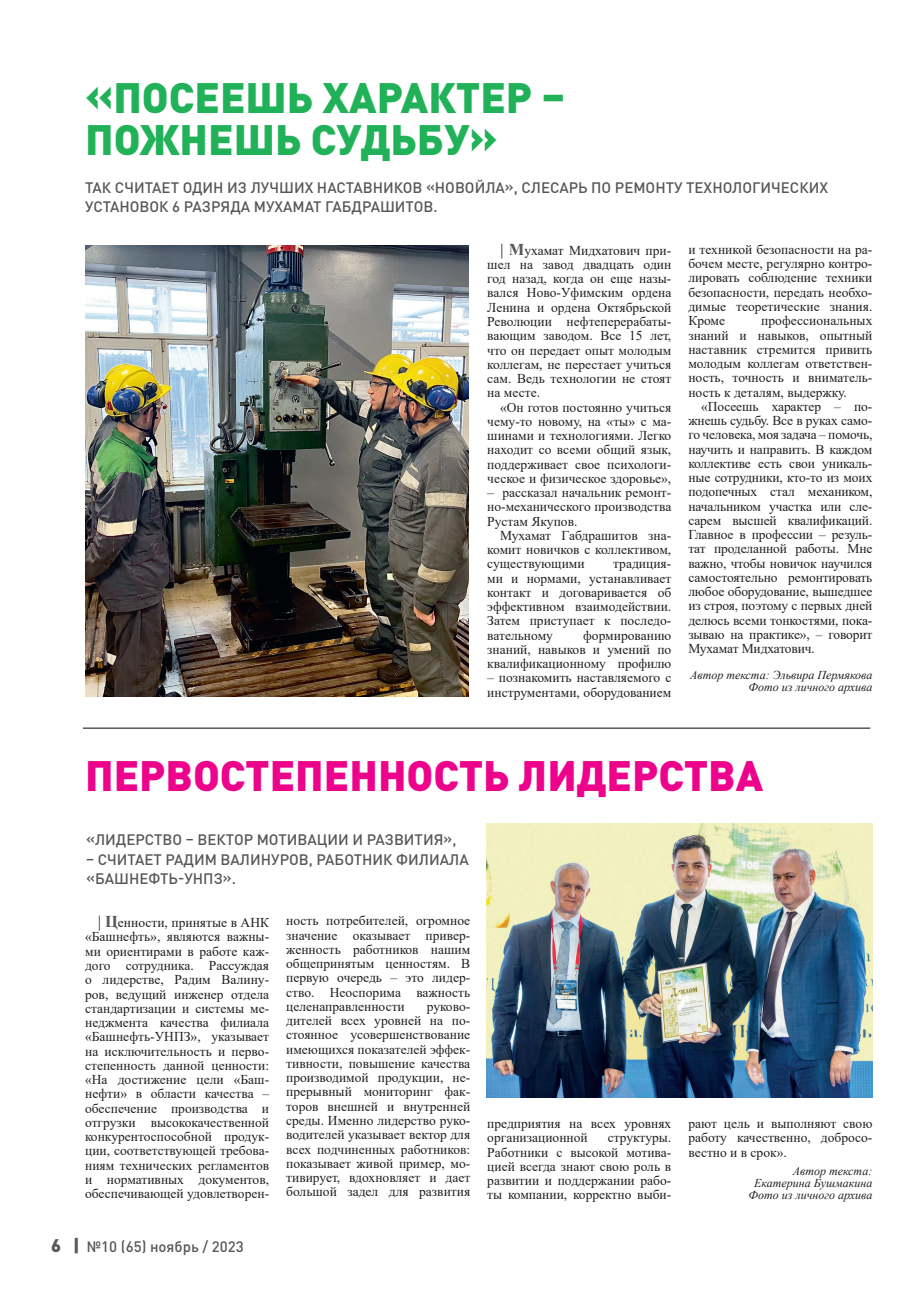
<style>
.page{position:relative;width:915px;height:1306px;background:#fff}
.page>*{position:absolute;margin:0;border:0;box-sizing:border-box;transform-origin:0 0}
.ЗАГОЛОВОК{font:900 42px "DIN Pro";color:#21b259}
.ЗАГОЛОВОК-2{font:900 42px "DIN Pro";color:#ed028c}
._1_абзац{font:500 15px/19.5px "DIN Pro";color:#57585a}
.текст{font:13.5px/14.2px "Times New Roman";color:#231f20;text-align:justify}
.Авторы{font:italic 12px "Times New Roman";color:#231f20}
.s1{font-weight:700;font-size:16.5px;color:#57585a}
.s2{font-weight:900;font-size:18px}
</style>
<div class="page">
<img style="left:85px;top:246px;width:383px;height:450px">
<hr style="left:83px;top:727px;width:787px;height:2px;background:#57585a">
<img style="left:486px;top:823px;width:386px;height:274px">
<p class="ЗАГОЛОВОК" style="left:85px;top:69px;width:481px">«ПОСЕЕШЬ ХАРАКТЕР –</p>
<p class="ЗАГОЛОВОК" style="left:85px;top:111px;width:414px">ПОЖНЕШЬ СУДЬБУ»</p>
<p class="_1_абзац" style="left:85px;top:177px;width:744px">ТАК СЧИТАЕТ ОДИН ИЗ ЛУЧШИХ НАСТАВНИКОВ «НОВОЙЛА», СЛЕСАРЬ ПО РЕМОНТУ ТЕХНОЛОГИЧЕСКИХ<br>УСТАНОВОК 6 РАЗРЯДА МУХАМАТ ГАБДРАШИТОВ.</p>
<p class="текст" style="left:487px;top:243px;width:185px;text-indent:13px"><span class="s1">| М</span>ухамат Мидхатович при&shy;шел на завод двадцать один год назад, когда он еще назы&shy;вался Ново-Уфимским ордена Ленина и ордена Октябрьской Революции нефтеперерабаты&shy;вающим заводом. Все 15 лет, что он передает опыт молодым коллегам, не перестает учиться сам. Ведь технологии не стоят на месте.</p>
<p class="текст" style="left:487px;top:399px;width:185px;text-indent:13px">«Он готов постоянно учиться чему-то новому, на «ты» с ма&shy;шинами и технологиями. Легко находит со всеми общий язык, поддерживает свое психологи&shy;ческое и физическое здоровье»,</p>
<p class="текст" style="left:487px;top:485px;width:185px">– рассказал начальник ремонт&shy;но-механического производства Рустам Якупов.</p>
<p class="текст" style="left:487px;top:528px;width:185px;text-indent:13px">Мухамат Габдрашитов зна&shy;комит новичков с коллективом, существующими</p>
<p class="текст" style="left:487px;top:556px;width:185px;text-indent:126px">традиция&shy;ми и нормами, устанавливает контакт и договаривается об эффективном взаимодействии.<br>Затем приступает к последо&shy;вательному</p>
<p class="текст" style="left:487px;top:627px;width:185px;text-indent:96px">формированию знаний, навыков и умений по квалификационному профилю</p>
<p class="текст" style="left:487px;top:670px;width:185px">– познакомить наставляемого с инструментами, оборудованием</p>
<p class="текст" style="left:688px;top:242px;width:185px">и техникой безопасности на ра&shy;бочем месте, регулярно контро&shy;лировать соблюдение техники безопасности, передать необхо&shy;димые теоретические знания.<br>Кроме</p>
<p class="текст" style="left:688px;top:313px;width:185px;text-indent:73px">профессиональных знаний и навыков, опытный наставник стремится привить молодым коллегам ответствен&shy;ность, точность и вниматель&shy;ность к деталям, выдержку.</p>
<p class="текст" style="left:688px;top:399px;width:185px;text-indent:13px">«Посеешь характер – по&shy;жнешь судьбу. Все в руках само&shy;го человека, моя задача – помочь, научить и направить. В каждом коллективе есть свои уникаль&shy;ные сотрудники, кто-то из моих подопечных стал механиком, начальником участка или сле&shy;сарем высшей квалификаций.<br>Главное в профессии – резуль&shy;тат проделанной работы. Мне важно, чтобы новичок научился самостоятельно ремонтировать любое оборудование, вышедшее из строя, поэтому с первых дней делюсь всеми тонкостями, пока&shy;зываю на практике», – говорит Мухамат Мидхатович.</p>
<p class="Авторы" style="left:690px;top:667px;width:184px">Автор текста: Эльвира Пермякова</p>
<p class="Авторы" style="left:748px;top:679px;width:125px">Фото из личного архива</p>
<p class="ЗАГОЛОВОК-2" style="left:85px;top:747px;width:679px">ПЕРВОСТЕПЕННОСТЬ ЛИДЕРСТВА</p>
<p class="_1_абзац" style="left:86px;top:829px;width:371px">«ЛИДЕРСТВО – ВЕКТОР МОТИВАЦИИ И РАЗВИТИЯ»,</p>
<p class="_1_абзац" style="left:86px;top:849px;width:384px">– СЧИТАЕТ РАДИМ ВАЛИНУРОВ, РАБОТНИК ФИЛИАЛА «БАШНЕФТЬ-УНПЗ».</p>
<p class="текст" style="left:85px;top:915px;width:185px;text-indent:13px"><span class="s1">| Ц</span>енности, принятые в АНК «Башнефть», являются важны&shy;ми ориентирами в работе каж&shy;дого сотрудника. Рассуждая о лидерстве, Радим Валину&shy;ров, ведущий инженер отдела стандартизации и системы ме&shy;неджмента качества филиала «Башнефть-УНПЗ», указывает на исключительность и перво&shy;степенность данной ценности: «На достижение цели «Баш&shy;нефти» в области качества – обеспечение производства и отгрузки высококачественной конкурентоспособной продук&shy;ции, соответствующей требова&shy;ниям технических регламентов и нормативных документов, обеспечивающей удовлетворен-</p>
<p class="текст" style="left:286px;top:913px;width:185px">ность потребителей, огромное значение оказывает привер&shy;женность работников нашим общепринятым ценностям. В первую очередь – это лидер&shy;ство. Неоспорима важность целенаправленности</p>
<p class="текст" style="left:286px;top:998px;width:185px;text-indent:140px">руково&shy;дителей всех уровней на по&shy;стоянное усовершенствование имеющихся показателей эффек&shy;тивности, повышение качества производимой продукции, не&shy;прерывный мониторинг фак&shy;торов внешней и внутренней среды. Именно лидерство руко&shy;водителей указывает вектор для всех подчиненных работников: показывает живой пример, мо&shy;тивирует, вдохновляет и дает большой задел для развития</p>
<p class="_1_абзац" style="left:51px;top:1235px;width:194px"><span class="s2">6 |</span> №10 (65) ноябрь / 2023</p>
<p class="текст" style="left:487px;top:1116px;width:185px">предприятия на всех уровнях организационной</p>
<p class="текст" style="left:487px;top:1130px;width:185px;text-indent:120px">структуры.<br>Работники с высокой мотива&shy;цией всегда знают свою роль в развитии и поддержании рабо&shy;ты компании, корректно выби-</p>
<p class="текст" style="left:688px;top:1116px;width:185px">рают цель и выполняют свою работу качественно, добросо&shy;вестно и в срок».</p>
<p class="Авторы" style="left:792px;top:1162px;width:81px">Автор текста:</p>
<p class="Авторы" style="left:754px;top:1174px;width:120px">Екатерина Бушмакина</p>
<p class="Авторы" style="left:748px;top:1186px;width:125px">Фото из личного архива</p>
</div>
